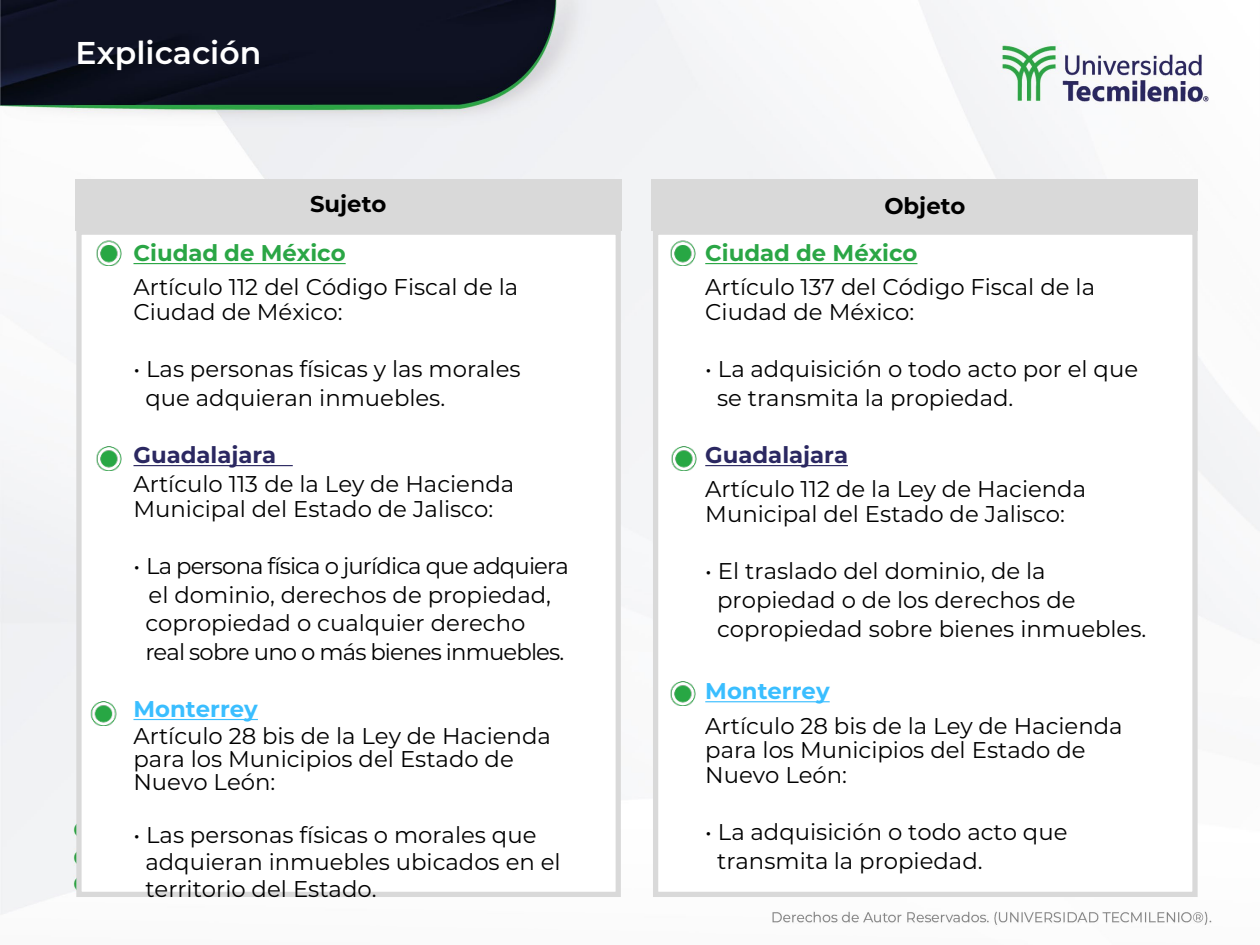
<style>
.page{position:relative;width:1260px;height:945px;background:#fff}
.page>*{position:absolute;margin:0;border:0;box-sizing:border-box;transform-origin:0 0}
.t1{font:600 31.5px "Montserrat";color:#fff}
.t2{font:22.75px/24.5px "Montserrat";color:#000}
.t3{font:22.75px "Montserrat";letter-spacing:-.035em;color:#000}
.t4{font:700 22.75px "Montserrat";color:#2aa645}
.t5{font:700 22.75px "Montserrat";color:#2b2861}
.t6{font:700 22.75px "Montserrat";color:#3abeff}
.t7{font:700 22.75px "Montserrat";color:#000}
</style>
<div class="page">
<img style="left:0;top:0;width:1260px;height:925px">
<div style="left:76px;top:230px;width:545px;height:667px;background:#fff;border:5px solid #d9d9d9"></div>
<svg style="left:136px;top:263px;width:210px;height:1px"></svg>
<svg style="left:136px;top:465px;width:157px;height:1px"></svg>
<svg style="left:133px;top:719px;width:125px;height:1px"></svg>
<div style="left:75px;top:180px;width:546px;height:51px;background:#d9d9d9"></div>
<div style="left:652px;top:180px;width:546px;height:51px;background:#d9d9d9"></div>
<div style="left:656px;top:232px;width:539px;height:662px;background:#fff"></div>
<div style="left:653px;top:230px;width:545px;height:667px;border:5px solid #d9d9d9"></div>
<svg style="left:710px;top:263px;width:207px;height:1px"></svg>
<svg style="left:712px;top:465px;width:136px;height:1px"></svg>
<svg style="left:710px;top:701px;width:120px;height:1px"></svg>
<img style="left:55px;top:219px;width:81px;height:46px">
<img style="left:55px;top:424px;width:81px;height:47px">
<img style="left:50px;top:680px;width:67px;height:46px">
<img style="left:629px;top:219px;width:81px;height:46px">
<img style="left:631px;top:424px;width:81px;height:47px">
<img style="left:629px;top:659px;width:81px;height:47px">
<h1 class="t1" style="left:76px;top:31px;width:187px">Explicación</h1>
<p class="t7" style="left:310px;top:188px;width:78px">Sujeto</p>
<p class="t7" style="left:884px;top:189px;width:83px">Objeto</p>
<p class="t4" style="left:705px;top:237px;width:214px">Ciudad de México</p>
<p class="t2" style="left:705px;top:274px;width:391px">Artículo 137 del Código Fiscal de la<br>Ciudad de México:</p>
<p class="t4" style="left:133px;top:237px;width:214px">Ciudad de México</p>
<p class="t2" style="left:133px;top:274px;width:386px">Artículo 112 del Código Fiscal de la<br>Ciudad de México:</p>
<p class="t2" style="left:133px;top:356px;width:389px">• Las personas físicas y las morales</p>
<p class="t2" style="left:145px;top:385px;width:301px">que adquieran inmuebles.</p>
<p class="t5" style="left:133px;top:439px;width:144px">Guadalajara</p>
<p class="t2" style="left:133px;top:471px;width:382px">Artículo 113 de la Ley de Hacienda<br>Municipal del Estado de Jalisco:</p>
<p class="t3" style="left:133px;top:550px;width:437px">• La persona física o jurídica que adquiera</p>
<p class="t2" style="left:149px;top:581px;width:404px">el dominio, derechos de propiedad,</p>
<p class="t2" style="left:145px;top:610px;width:382px">copropiedad o cualquier derecho</p>
<p class="t3" style="left:145px;top:636px;width:420px">real sobre uno o más bienes inmuebles.</p>
<p class="t6" style="left:133px;top:693px;width:126px">Monterrey</p>
<p class="t2" style="left:133px;top:724px;width:419px;line-height:22.8px">Artículo 28 bis de la Ley de Hacienda para los Municipios del Estado de<br>Nuevo León:</p>
<p class="t2" style="left:133px;top:822px;width:404px">• Las personas físicas o morales que</p>
<p class="t2" style="left:145px;top:849px;width:417px">adquieran inmuebles ubicados en el</p>
<p class="t2" style="left:145px;top:876px;width:233px">territorio del Estado.</p>
<p class="t2" style="left:705px;top:356px;width:434px">• La adquisición o todo acto por el que</p>
<p class="t2" style="left:717px;top:385px;width:298px">se transmita la propiedad.</p>
<p class="t5" style="left:705px;top:439px;width:144px">Guadalajara</p>
<p class="t2" style="left:705px;top:476px;width:382px">Artículo 112 de la Ley de Hacienda<br>Municipal del Estado de Jalisco:</p>
<p class="t2" style="left:705px;top:558px;width:342px">• El traslado del dominio, de la</p>
<p class="t2" style="left:717px;top:587px;width:360px">propiedad o de los derechos de</p>
<p class="t2" style="left:717px;top:616px;width:431px">copropiedad sobre bienes inmuebles.</p>
<p class="t6" style="left:705px;top:675px;width:126px">Monterrey</p>
<p class="t2" style="left:705px;top:713px;width:419px">Artículo 28 bis de la Ley de Hacienda para los Municipios del Estado de<br>Nuevo León:</p>
<p class="t2" style="left:705px;top:819px;width:364px">• La adquisición o todo acto que</p>
<p class="t2" style="left:717px;top:848px;width:267px">transmita la propiedad.</p>
</div>
